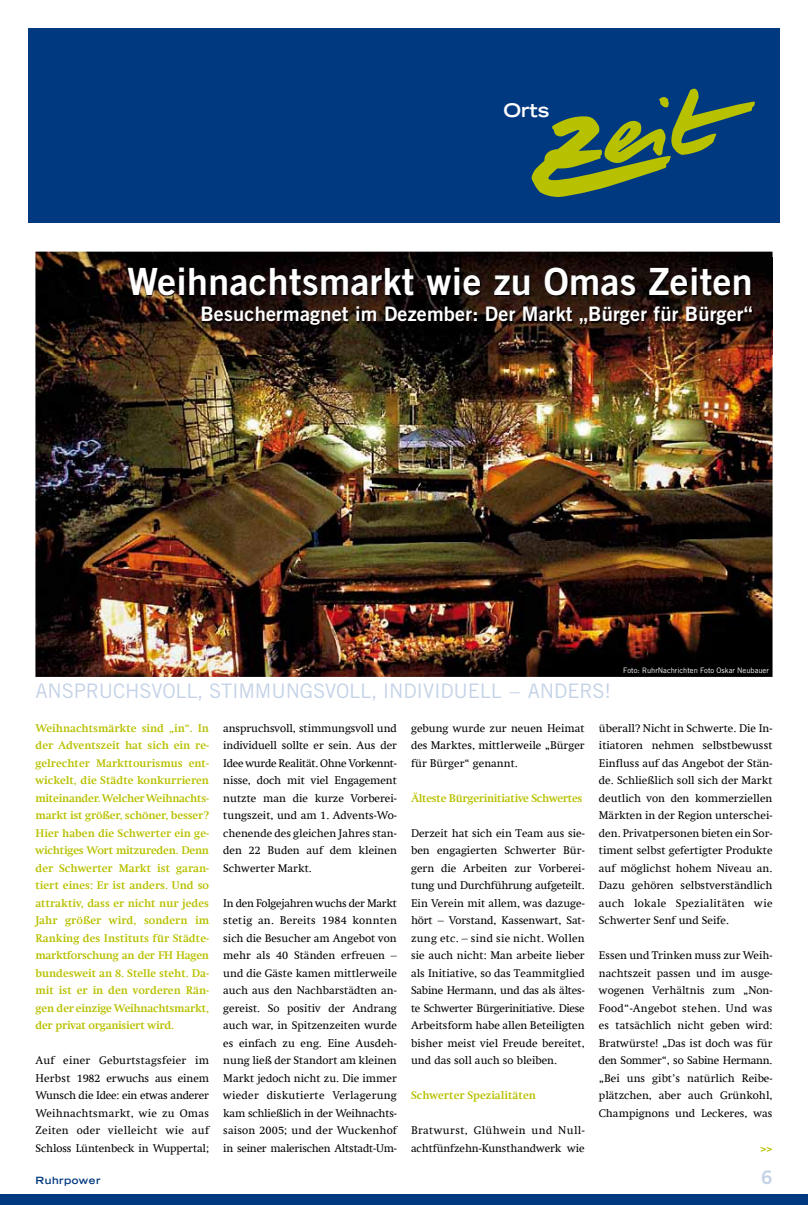
<style>
.page{position:relative;width:808px;height:1205px;background:#fff}
.page>*{position:absolute;margin:0;border:0;box-sizing:border-box;transform-origin:0 0}
.t1{font:37.5px "Trade Gothic LT Std Bd 2";letter-spacing:.01em;color:#fff}
.t2{font:20px "Trade Gothic LT Std Bd 2";letter-spacing:.01em;color:#fff}
.t3{font:20px "Trade Gothic LT Std";letter-spacing:-.01em;color:#c4d2e7}
.t4{font:700 expanded 18.75px "Trade Gothic LT Std";color:#fff}
.t5{font:18.75px "Trade Gothic LT Std Bd 2";color:#c4d2e7}
.t6{font:11.25px/17.5px "Swift Com";color:#010100;text-align:justify}
.t7{font:700 11.25px/17.5px "Swift Com";letter-spacing:-.02em;color:#b8c100;text-align:justify}
.t8{font:700 11.25px "Swift Com";color:#b8c100}
.t9{font:700 expanded 10px "Trade Gothic LT Std";letter-spacing:.05em;color:#00397f}
.t10{font:7.5px "Trade Gothic";color:#fff}
</style>
<div class="page">
<div style="left:0;top:1194px;width:808px;height:11px;background:#00397f"></div>
<div style="left:28px;top:28px;width:752px;height:195px;background:#00397f"></div>
<svg style="left:531px;top:88px;width:224px;height:109px"></svg>
<img style="left:35px;top:252px;width:737px;height:425px">
<img style="left:102px;top:258px;width:671px;height:96px">
<h3 class="t4" style="left:503px;top:99px;width:47px">Orts</h3>
<h1 class="t1" style="left:127px;top:267px;width:627px">Weihnachtsmarkt wie zu Omas Zeiten</h1>
<h2 class="t2" style="left:200px;top:306px;width:554px">Besuchermagnet im Dezember: Der Markt „Bürger für Bürger“</h2>
<h2 class="t3" style="left:35px;top:684px;width:577px">ANSPRUCHSVOLL, STIMMUNGSVOLL, INDIVIDUELL – ANDERS!</h2>
<p class="t10" style="left:623px;top:668px;width:147px">Foto: RuhrNachrichten Foto Oskar Neubauer</p>
<p class="t7" style="left:35px;top:719px;width:175px">Weihnachtsmärkte sind „in“. In der Adventszeit hat sich ein re&shy;gelrechter Markttourismus ent&shy;wickelt, die Städte konkurrieren miteinander. Welcher Weihnachts&shy;markt ist größer, schöner, besser?<br>Hier haben die Schwerter ein ge&shy;wichtiges Wort mitzureden. Denn der Schwerter Markt ist garan&shy;tiert eines: Er ist anders. Und so attraktiv, dass er nicht nur jedes Jahr größer wird, sondern im Ranking des Instituts für Städte&shy;marktforschung an der FH Hagen bundesweit an 8. Stelle steht. Da&shy;mit ist er in den vorderen Rän&shy;gen der einzige Weihnachtsmarkt, der privat organisiert wird.</p>
<p class="t6" style="left:35px;top:1052px;width:175px">Auf einer Geburtstagsfeier im Herbst 1982 erwuchs aus einem Wunsch die Idee: ein etwas anderer Weihnachtsmarkt, wie zu Omas Zeiten oder vielleicht wie auf Schloss Lüntenbeck in Wuppertal;</p>
<p class="t6" style="left:223px;top:719px;width:175px">anspruchsvoll, stimmungsvoll und individuell sollte er sein. Aus der Idee wurde Realität. Ohne Vorkennt&shy;nisse, doch mit viel Engagement nutzte man die kurze Vorberei&shy;tungszeit, und am 1. Advents-Wo&shy;chenende des gleichen Jahres stan&shy;den 22 Buden auf dem kleinen Schwerter Markt.</p>
<p class="t6" style="left:223px;top:894px;width:175px">In den Folgejahren wuchs der Markt stetig an. Bereits 1984 konnten sich die Besucher am Angebot von mehr als 40 Ständen erfreuen – und die Gäste kamen mittlerweile auch aus den Nachbarstädten an&shy;gereist. So positiv der Andrang auch war, in Spitzenzeiten wurde es einfach zu eng. Eine Ausdeh&shy;nung ließ der Standort am kleinen Markt jedoch nicht zu. Die immer wieder diskutierte Verlagerung kam schließlich in der Weihnachts&shy;saison 2005; und der Wuckenhof in seiner malerischen Altstadt-Um-</p>
<p class="t6" style="left:411px;top:719px;width:175px">gebung wurde zur neuen Heimat des Marktes, mittlerweile „Bürger für Bürger“ genannt.</p>
<p class="t7" style="left:411px;top:789px;width:173px">Älteste Bürgerinitiative Schwertes</p>
<p class="t6" style="left:411px;top:824px;width:175px">Derzeit hat sich ein Team aus sie&shy;ben engagierten Schwerter Bür&shy;gern die Arbeiten zur Vorberei&shy;tung und Durchführung aufgeteilt.<br>Ein Verein mit allem, was dazuge&shy;hört – Vorstand, Kassenwart, Sat&shy;zung etc. – sind sie nicht. Wollen sie auch nicht: Man arbeite lieber als Initiative, so das Teammitglied Sabine Hermann, und das als ältes&shy;te Schwerter Bürgerinitiative. Diese Arbeitsform habe allen Beteiligten bisher meist viel Freude bereitet, und das soll auch so bleiben.</p>
<p class="t8" style="left:411px;top:1089px;width:126px">Schwerter Spezialitäten</p>
<p class="t6" style="left:411px;top:1122px;width:175px">Bratwurst, Glühwein und Null&shy;achtfünfzehn-Kunsthandwerk wie</p>
<p class="t6" style="left:599px;top:719px;width:175px">überall? Nicht in Schwerte. Die In&shy;itiatoren nehmen selbstbewusst Einfluss auf das Angebot der Stän&shy;de. Schließlich soll sich der Markt deutlich von den kommerziellen Märkten in der Region unterschei&shy;den. Privatpersonen bieten ein Sor&shy;timent selbst gefertigter Produkte auf möglichst hohem Niveau an.<br>Dazu gehören selbstverständlich auch lokale Spezialitäten wie Schwerter Senf und Seife.</p>
<p class="t6" style="left:599px;top:947px;width:175px">Essen und Trinken muss zur Weih&shy;nachtszeit passen und im ausge&shy;wogenen Verhältnis zum „Non-Food“-Angebot stehen. Und was es tatsächlich nicht geben wird:<br>Bratwürste! „Das ist doch was für den Sommer“, so Sabine Hermann. „Bei uns gibt’s natürlich Reibe&shy;plätzchen, aber auch Grünkohl, Champignons und Leckeres, was</p>
<p class="t7" style="left:760px;top:1139px;width:14px">&gt;&gt;</p>
<p class="t9" style="left:35px;top:1174px;width:67px">Ruhrpower</p>
<h3 class="t5" style="left:761px;top:1170px;width:13px">6</h3>
</div>
